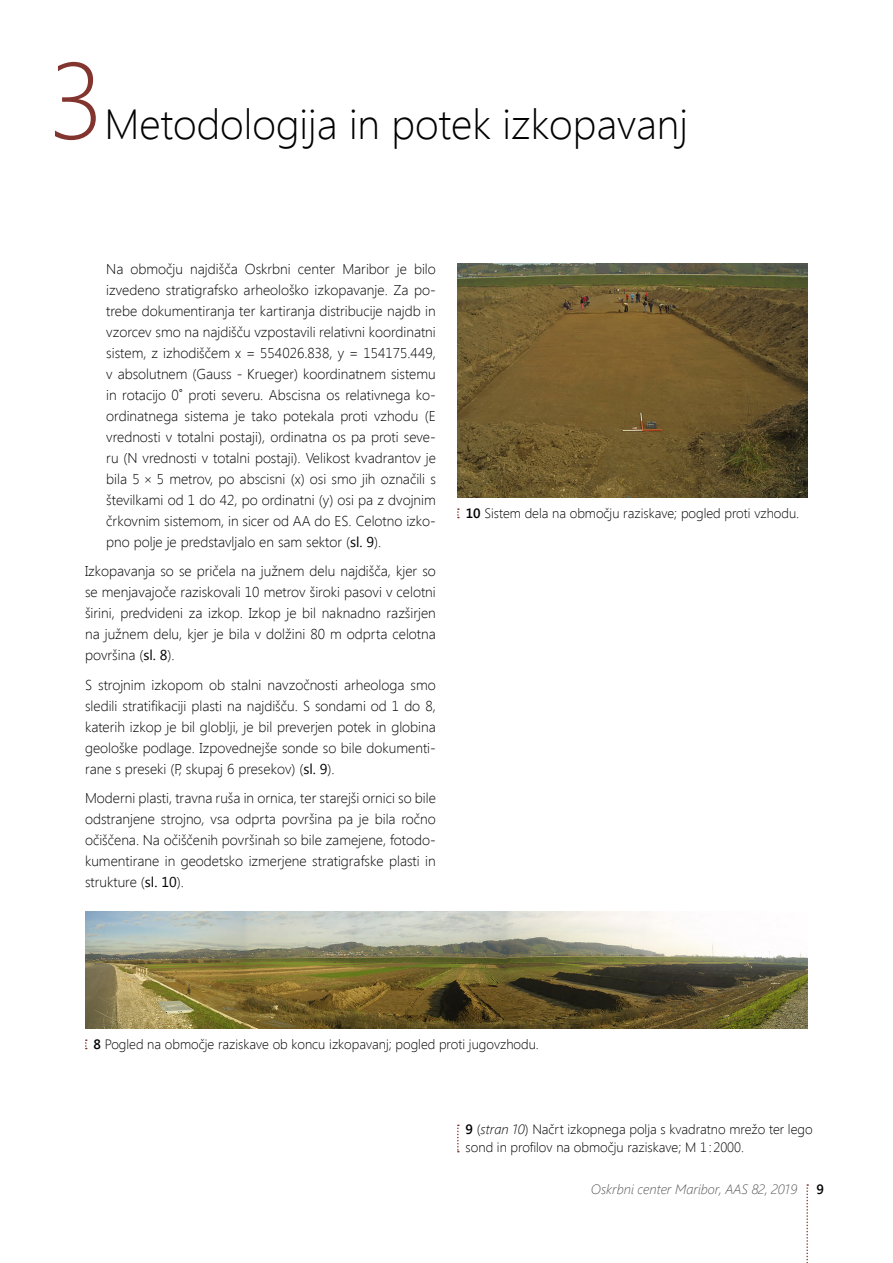
<style>
.page{position:relative;width:893px;height:1263px;background:#fff}
.page>*{position:absolute;margin:0;border:0;box-sizing:border-box;transform-origin:0 0}
.t1{font:300 108px "Segoe UI";color:#82342e}
.t2{font:300 42px "Segoe UI";color:#000}
.t3{font:300 14.25px/21px "Segoe UI";color:#000;text-align:justify}
.t4{font:300 13.5px/18px "Segoe UI";color:#000}
.t5{font:italic 300 13.5px "Segoe UI";color:#58595b}
.t6{font:600 13.5px "Segoe UI";color:#000}
.s1{font-weight:400}
.s2{font-weight:600}
.s3{font-style:italic}
</style>
<div class="page">
<svg style="left:806px;top:1184px;width:2px;height:79px"></svg>
<svg style="left:85px;top:1039px;width:2px;height:10px"></svg>
<svg style="left:457px;top:508px;width:2px;height:10px"></svg>
<img style="left:85px;top:911px;width:723px;height:118px">
<img style="left:457px;top:264px;width:351px;height:234px">
<svg style="left:457px;top:1124px;width:2px;height:28px"></svg>
<h1 class="t1" style="left:49px;top:26px;width:57px">3</h1>
<h2 class="t2" style="left:105px;top:95px;width:585px">Metodologija in potek izkopavanj</h2>
<p class="t3" style="left:106px;top:258px;width:331px">Na območju najdišča Oskrbni center Maribor je bilo izvedeno stratigrafsko arheološko izkopavanje. Za po&shy;trebe dokumentiranja ter kartiranja distribucije najdb in vzorcev smo na najdišču vzpostavili relativni koordinatni sistem, z izhodiščem x = 554026.838, y = 154175.449, v absolutnem (Gauss - Krueger) koordinatnem sistemu in rotacijo 0˚ proti severu. Abscisna os relativnega ko&shy;ordinatnega sistema je tako potekala proti vzhodu (E vrednosti v totalni postaji), ordinatna os pa proti seve&shy;ru (N vrednosti v totalni postaji). Velikost kvadrantov je bila 5 × 5 metrov, po abscisni (x) osi smo jih označili s številkami od 1 do 42, po ordinatni (y) osi pa z dvojnim črkovnim sistemom, in sicer od AA do ES. Celotno izko&shy;pno polje je predstavljalo en sam sektor (<span class="s1">sl. 9</span>).</p>
<p class="t3" style="left:85px;top:560px;width:352px">Izkopavanja so se pričela na južnem delu najdišča, kjer so se menjavajoče raziskovali 10 metrov široki pasovi v celotni širini, predvideni za izkop. Izkop je bil naknadno razširjen na južnem delu, kjer je bila v dolžini 80 m odprta celotna površina (<span class="s1">sl. 8</span>).</p>
<p class="t3" style="left:85px;top:674px;width:352px">S strojnim izkopom ob stalni navzočnosti arheologa smo sledili stratifikaciji plasti na najdišču. S sondami od 1 do 8, katerih izkop je bil globlji, je bil preverjen potek in globina geološke podlage. Izpovednejše sonde so bile dokumenti&shy;rane s preseki (P, skupaj 6 presekov) (<span class="s1">sl. 9</span>).</p>
<p class="t3" style="left:85px;top:787px;width:352px">Moderni plasti, travna ruša in ornica, ter starejši ornici so bile odstranjene strojno, vsa odprta površina pa je bila ročno očiščena. Na očiščenih površinah so bile zamejene, fotodo&shy;kumentirane in geodetsko izmerjene stratigrafske plasti in strukture (<span class="s1">sl. 10</span>).</p>
<p class="t4" style="left:466px;top:504px;width:335px"><span class="s2">10</span> Sistem dela na območju raziskave; pogled proti vzhodu.</p>
<p class="t4" style="left:94px;top:1035px;width:447px"><span class="s2">8</span> Pogled na območje raziskave ob koncu izkopavanj; pogled proti jugovzhodu.</p>
<p class="t4" style="left:466px;top:1120px;width:349px"><span class="s2">9</span> (<span class="s3">stran 10</span>) Načrt izkopnega polja s kvadratno mrežo ter lego sond in profilov na območju raziskave; M 1 : 2000.</p>
<p class="t5" style="left:591px;top:1178px;width:208px">Oskrbni center Maribor, AAS 82, 2019</p>
<p class="t6" style="left:816px;top:1180px;width:9px">9</p>
</div>
